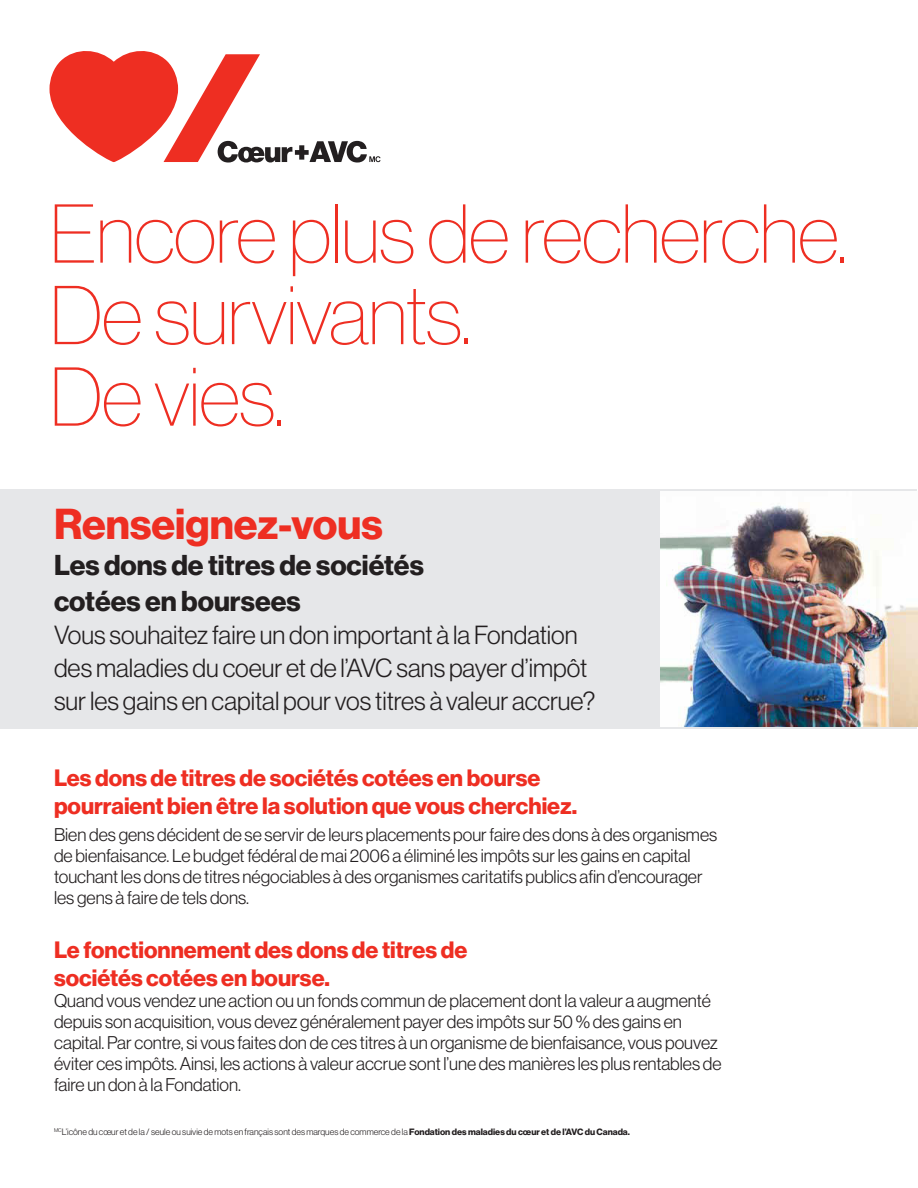
<style>
.page{position:relative;width:918px;height:1188px;background:#fff}
.page>*{position:absolute;margin:0;border:0;box-sizing:border-box;transform-origin:0 0}
.t1{font:81.45px "N Haas Grotesk DS Std 25 Th";letter-spacing:-.01em;color:#ee2e22}
.t2{font:42.3px "N Haas Grotesk DS Std 75 Bd";color:#ee2e22}
.t3{font:28.2px/36px "N Haas Grotesk DS Std 75 Bd";color:#231f20}
.t4{font:25.65px/33.2px "N Haas Grotesk DS Std 45 Lt";color:#231f20}
.t5{font:23.1px/28.3px "N Haas Grotesk DS Std 75 Bd";color:#ee2e22}
.t6{font:18px/21px "N Haas Grotesk DS Std 45 Lt";color:#231f20}
.t7{font:9px "N Haas Grotesk DS Std 45 Lt";color:#231f20}
.s1{font-family:"N Haas Grotesk DS Std 75 Bd"}
</style>
<div class="page">
<div style="left:1px;top:490px;width:916px;height:239px;background:#e6e7e9"></div>
<img style="left:661px;top:492px;width:257px;height:235px">
<svg style="left:49px;top:51px;width:331px;height:112px"></svg>
<p class="t1" style="left:49px;top:189px;width:799px">Encore plus de recherche.</p>
<p class="t1" style="left:49px;top:270px;width:423px">De survivants.</p>
<p class="t1" style="left:49px;top:352px;width:237px">De vies.</p>
<p class="t2" style="left:54px;top:499px;width:330px">Renseignez-vous</p>
<p class="t3" style="left:54px;top:547px;width:371px">Les dons de titres de sociétés cotées en boursees</p>
<p class="t4" style="left:54px;top:618px;width:543px">Vous souhaitez faire un don important à la Fondation des maladies du coeur et de l’AVC sans payer d’impôt sur les gains en capital pour vos titres à valeur accrue?</p>
<p class="t5" style="left:54px;top:764px;width:525px">Les dons de titres de sociétés cotées en bourse pourraient bien être la solution que vous cherchiez.</p>
<p class="t6" style="left:54px;top:824px;width:665px">Bien des gens décident de se servir de leurs placements pour faire des dons à des organismes de bienfaisance. Le budget fédéral de mai 2006 a éliminé les impôts sur les gains en capital touchant les dons de titres négociables à des organismes caritatifs publics afin d’encourager les gens à faire de tels dons.</p>
<p class="t5" style="left:54px;top:936px;width:415px">Le fonctionnement des dons de titres de sociétés cotées en bourse.</p>
<p class="t6" style="left:54px;top:990px;width:669px">Quand vous vendez une action ou un fonds commun de placement dont la valeur a augmenté depuis son acquisition, vous devez généralement payer des impôts sur 50 % des gains en capital. Par contre, si vous faites don de ces titres à un organisme de bienfaisance, vous pouvez éviter ces impôts. Ainsi, les actions à valeur accrue sont l’une des manières les plus rentables de faire un don à la Fondation.</p>
<p class="t7" style="left:54px;top:1126px;width:578px"><sup>MC</sup>L’icône du cœur et de la / seule ou suivie de mots en français sont des marques de commerce de la <span class="s1">Fondation des maladies du cœur et de l’AVC du Canada.</span></p>
</div>
